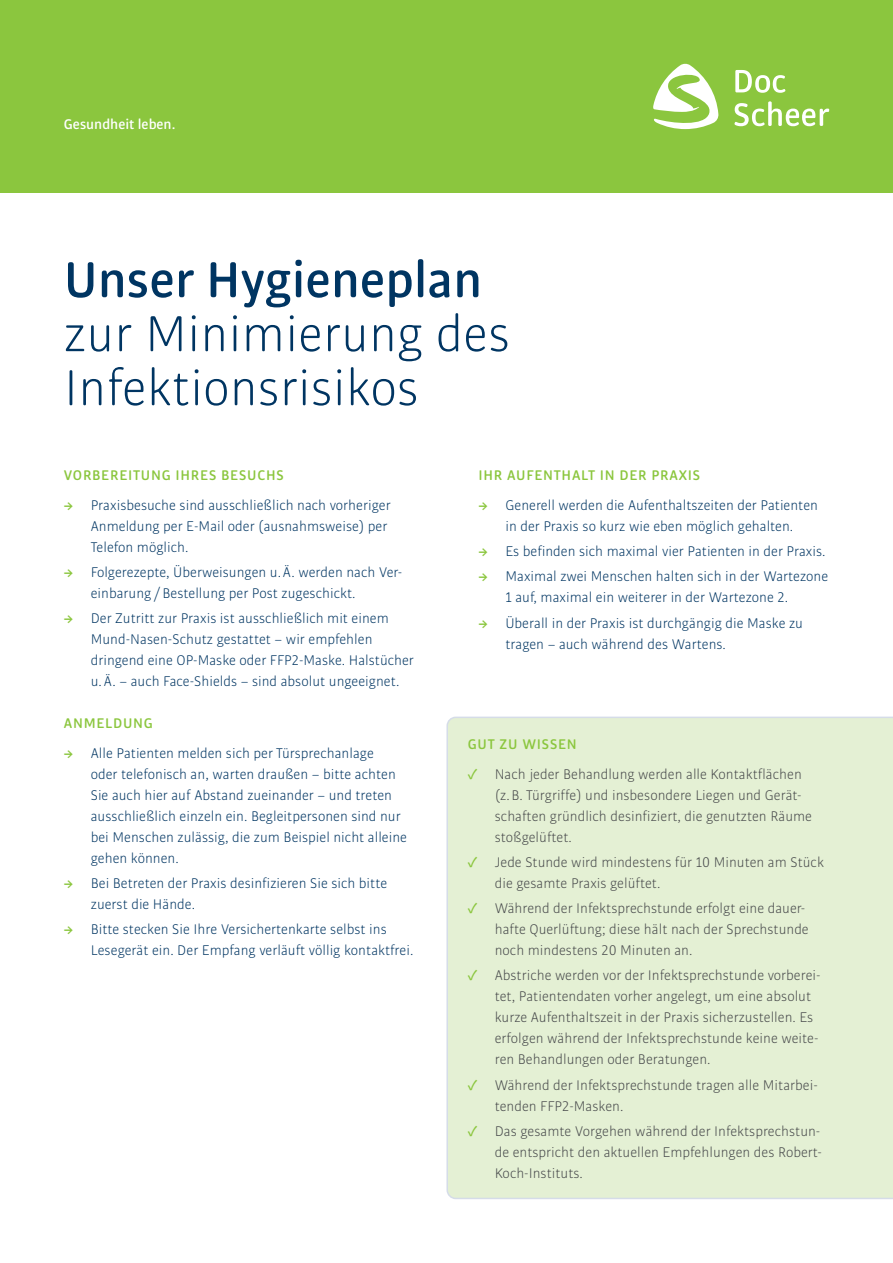
<style>
.page{position:relative;width:893px;height:1263px;background:#fff}
.page>*{position:absolute;margin:0;border:0;box-sizing:border-box;transform-origin:0 0}
.t1{font:300 54px "Bulo Rounded";color:#003562}
.t2{font:500 54px "Bulo Rounded";color:#003562}
.t3{font:300 15px/21px "Bulo Rounded";color:#003562}
.t4{font:300 15px/21px "Bulo Rounded";color:#46484a}
.t5{font:500 15px "Bulo Rounded";letter-spacing:.05em;color:#8bc63e}
.t6{font:500 15px "Bulo Rounded";color:#fff}
.s1{font-family:"Source Sans Pro";font-weight:600;color:#8bc63e}
</style>
<div class="page">
<div style="left:0;top:0;width:893px;height:193px;background:#8bc63e"></div>
<div style="left:446px;top:716px;width:447px;height:483px;background:#e4f0d4"></div>
<svg style="left:653px;top:63px;width:66px;height:66px"></svg>
<svg style="left:735px;top:70px;width:50px;height:23px"></svg>
<svg style="left:734px;top:101px;width:95px;height:25px"></svg>
<p class="t6" style="left:64px;top:114px;width:113px">Gesundheit leben.</p>
<p class="t2" style="left:64px;top:246px;width:420px">Unser Hygieneplan</p>
<p class="t1" style="left:64px;top:302px;width:448px">zur Minimierung des</p>
<p class="t1" style="left:64px;top:356px;width:356px">Infektionsrisikos</p>
<p class="t5" style="left:64px;top:466px;width:221px">VORBEREITUNG IHRES BESUCHS</p>
<p class="t3" style="left:91px;top:494px;width:301px;text-indent:-27px"><span class="s1">→</span> Praxisbesuche sind ausschließlich nach vorheriger<br>Anmeldung per E-Mail oder (ausnahmsweise) per<br>Telefon möglich.</p>
<p class="t3" style="left:91px;top:562px;width:313px;text-indent:-27px"><span class="s1">→</span> Folgerezepte, Überweisungen u.Ä. werden nach Ver&shy;einbarung /Bestellung per Post zugeschickt.</p>
<p class="t3" style="left:91px;top:608px;width:325px;text-indent:-27px"><span class="s1">→</span> Der Zutritt zur Praxis ist ausschließlich mit einem Mund-Nasen-Schutz gestattet – wir empfehlen dringend eine OP-Maske oder FFP2-Maske. Halstücher u.Ä. – auch Face-Shields – sind absolut ungeeignet.</p>
<p class="t5" style="left:64px;top:714px;width:91px">ANMELDUNG</p>
<p class="t3" style="left:91px;top:742px;width:318px;text-indent:-27px"><span class="s1">→</span> Alle Patienten melden sich per Türsprechanlage<br>oder telefonisch an, warten draußen – bitte achten Sie auch hier auf Abstand zueinander – und treten ausschließlich einzeln ein. Begleitpersonen sind nur bei Menschen zulässig, die zum Beispiel nicht alleine gehen können.</p>
<p class="t3" style="left:91px;top:873px;width:298px;text-indent:-27px"><span class="s1">→</span> Bei Betreten der Praxis desinfizieren Sie sich bitte zuerst die Hände.</p>
<p class="t3" style="left:91px;top:919px;width:324px;text-indent:-27px"><span class="s1">→</span> Bitte stecken Sie Ihre Versichertenkarte selbst ins<br>Lesegerät ein. Der Empfang verläuft völlig kontaktfrei.</p>
<p class="t5" style="left:478px;top:466px;width:223px">IHR AUFENTHALT IN DER PRAXIS</p>
<p class="t3" style="left:478px;top:494px;width:341px;text-align:center"><span class="s1">→</span> Generell werden die Aufenthaltszeiten der Patienten in der Praxis so kurz wie eben möglich gehalten.</p>
<p class="t3" style="left:478px;top:541px;width:349px"><span class="s1">→</span> Es befinden sich maximal vier Patienten in der Praxis.</p>
<p class="t3" style="left:505px;top:566px;width:324px;text-indent:-27px"><span class="s1">→</span> Maximal zwei Menschen halten sich in der Wartezone<br>1 auf, maximal ein weiterer in der Wartezone 2.</p>
<p class="t3" style="left:505px;top:612px;width:299px;text-indent:-27px"><span class="s1">→</span> Überall in der Praxis ist durchgängig die Maske zu tragen – auch während des Wartens.</p>
<p class="t5" style="left:468px;top:735px;width:111px">GUT ZU WISSEN</p>
<p class="t4" style="left:495px;top:763px;width:319px;text-indent:-27px"><span class="s1">✓</span> Nach jeder Behandlung werden alle Kontaktflächen (z.B. Türgriffe) und insbesondere Liegen und Gerät&shy;schaften gründlich desinfiziert, die genutzten Räume stoßgelüftet.</p>
<p class="t4" style="left:495px;top:852px;width:331px;text-indent:-27px"><span class="s1">✓</span> Jede Stunde wird mindestens für 10 Minuten am Stück die gesamte Praxis gelüftet.</p>
<p class="t4" style="left:495px;top:898px;width:316px;text-indent:-27px"><span class="s1">✓</span> Während der Infektsprechstunde erfolgt eine dauer&shy;hafte Querlüftung; diese hält nach der Sprechstunde noch mindestens 20 Minuten an.</p>
<p class="t4" style="left:495px;top:965px;width:327px;text-indent:-27px"><span class="s1">✓</span> Abstriche werden vor der Infektsprechstunde vorberei&shy;tet, Patientendaten vorher angelegt, um eine absolut kurze Aufenthaltszeit in der Praxis sicherzustellen. Es erfolgen während der Infektsprechstunde keine weite&shy;ren Behandlungen oder Beratungen.</p>
<p class="t4" style="left:495px;top:1074px;width:325px;text-indent:-27px"><span class="s1">✓</span> Während der Infektsprechstunde tragen alle Mitarbei&shy;tenden FFP2-Masken.</p>
<p class="t4" style="left:495px;top:1121px;width:329px;text-align:justify;text-indent:-27px"><span class="s1">✓</span> Das gesamte Vorgehen während der Infektsprechstun&shy;de entspricht den aktuellen Empfehlungen des Robert-Koch-Instituts.</p>
</div>
